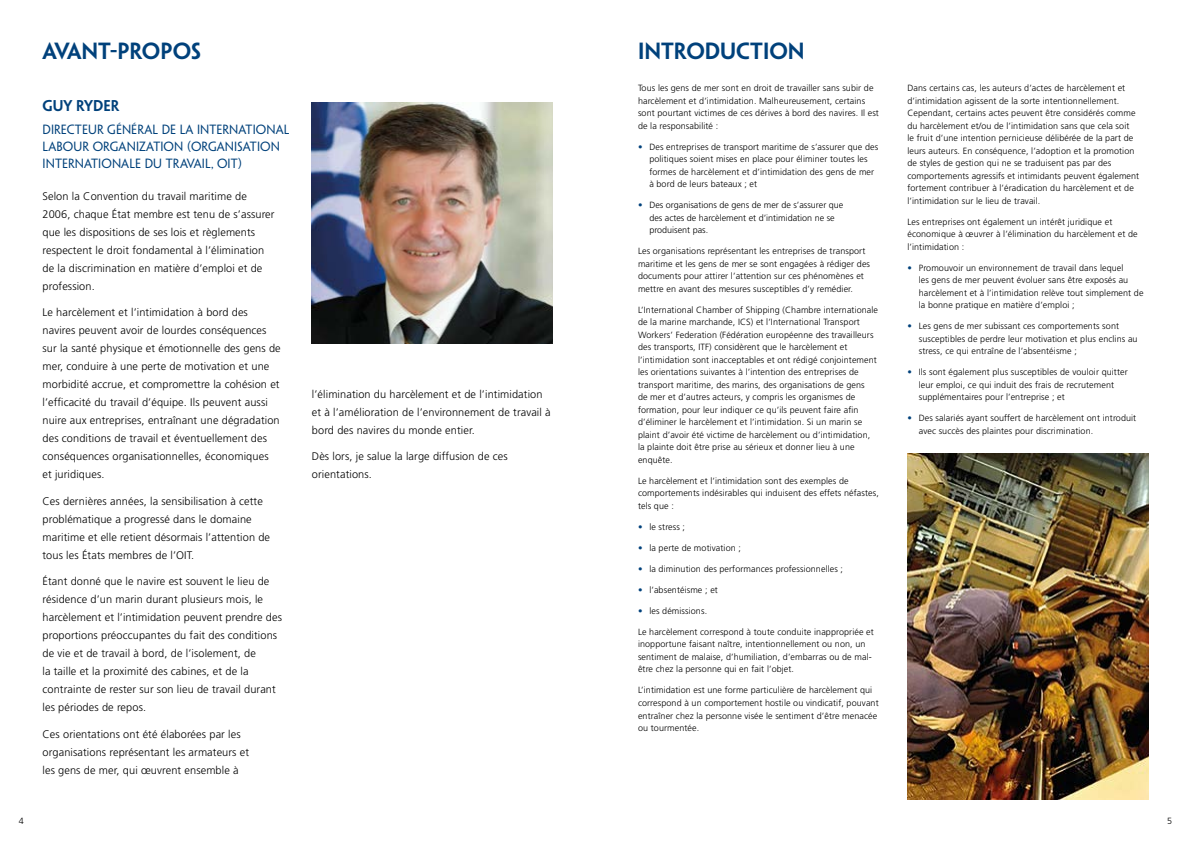
<style>
.page{position:relative;width:1191px;height:842px;background:#fff}
.page>*{position:absolute;margin:0;border:0;box-sizing:border-box;transform-origin:0 0}
.t1{font:600 21px "Penumbra Sans Std";color:#00417b}
.t2{font:600 14px "Penumbra Sans Std";color:#00417b}
.t3{font:12px/17px "Penumbra Sans Std";letter-spacing:.01em;color:#00417b}
.t4{font:300 11px/18px "Frutiger LT Std";letter-spacing:.01em;color:#000}
.t5{font:300 9px/12.5px "Frutiger LT Std";letter-spacing:.01em;color:#000}
.s1{color:#00417b}
</style>
<div class="page">
<img style="left:312px;top:102px;width:241px;height:241px">
<img style="left:907px;top:454px;width:241px;height:345px">
<h1 class="t1" style="left:43px;top:38px;width:160px">AVANT-PROPOS</h1>
<h2 class="t2" style="left:43px;top:97px;width:78px">GUY RYDER</h2>
<h3 class="t3" style="left:43px;top:121px;width:248px">DIRECTEUR GÉNÉRAL DE LA INTERNATIONAL<br>LABOUR ORGANIZATION (ORGANISATION<br>INTERNATIONALE DU TRAVAIL, OIT)</h3>
<p class="t4" style="left:43px;top:187px;width:233px">Selon la Convention du travail maritime de 2006, chaque État membre est tenu de s’assurer que les dispositions de ses lois et règlements respectent le droit fondamental à l’élimination de la discrimination en matière d’emploi et de profession.</p>
<p class="t4" style="left:43px;top:304px;width:240px">Le harcèlement et l’intimidation à bord des navires peuvent avoir de lourdes conséquences sur la santé physique et émotionnelle des gens de mer, conduire à une perte de motivation et une morbidité accrue, et compromettre la cohésion et l’efficacité du travail d’équipe. Ils peuvent aussi nuire aux entreprises, entraînant une dégradation des conditions de travail et éventuellement des conséquences organisationnelles, économiques<br>et juridiques.</p>
<p class="t4" style="left:43px;top:492px;width:229px">Ces dernières années, la sensibilisation à cette problématique a progressé dans le domaine maritime et elle retient désormais l’attention de tous les États membres de l’OIT.</p>
<p class="t4" style="left:43px;top:573px;width:241px">Étant donné que le navire est souvent le lieu de résidence d’un marin durant plusieurs mois, le harcèlement et l’intimidation peuvent prendre des proportions préoccupantes du fait des conditions de vie et de travail à bord, de l’isolement, de<br>la taille et la proximité des cabines, et de la contrainte de rester sur son lieu de travail durant les périodes de repos.</p>
<p class="t4" style="left:43px;top:725px;width:208px">Ces orientations ont été élaborées par les organisations représentant les armateurs et les gens de mer, qui œuvrent ensemble à</p>
<p class="t4" style="left:312px;top:385px;width:240px">l’élimination du harcèlement et de l’intimidation et à l’amélioration de l’environnement de travail à bord des navires du monde entier.</p>
<p class="t4" style="left:312px;top:448px;width:197px">Dès lors, je salue la large diffusion de ces orientations.</p>
<h1 class="t1" style="left:638px;top:38px;width:168px">INTRODUCTION</h1>
<p class="t5" style="left:638px;top:82px;width:242px">Tous les gens de mer sont en droit de travailler sans subir de harcèlement et d’intimidation. Malheureusement, certains sont pourtant victimes de ces dérives à bord des navires. Il est de la responsabilité :</p>
<p class="t5" style="left:649px;top:141px;width:230px;text-indent:-11px"><span class="s1">•</span> Des entreprises de transport maritime de s’assurer que des politiques soient mises en place pour éliminer toutes les formes de harcèlement et d’intimidation des gens de mer à bord de leurs bateaux ; et</p>
<p class="t5" style="left:649px;top:199px;width:195px;text-indent:-11px"><span class="s1">•</span> Des organisations de gens de mer de s’assurer que des actes de harcèlement et d’intimidation ne se produisent pas.</p>
<p class="t5" style="left:638px;top:245px;width:234px">Les organisations représentant les entreprises de transport maritime et les gens de mer se sont engagées à rédiger des documents pour attirer l’attention sur ces phénomènes et mettre en avant des mesures susceptibles d’y remédier.</p>
<p class="t5" style="left:638px;top:304px;width:242px">L’International Chamber of Shipping (Chambre internationale de la marine marchande, ICS) et l’International Transport Workers’ Federation (Fédération européenne des travailleurs des transports, ITF) considèrent que le harcèlement et l’intimidation sont inacceptables et ont rédigé conjointement les orientations suivantes à l’intention des entreprises de transport maritime, des marins, des organisations de gens<br>de mer et d’autres acteurs, y compris les organismes de formation, pour leur indiquer ce qu’ils peuvent faire afin d’éliminer le harcèlement et l’intimidation. Si un marin se plaint d’avoir été victime de harcèlement ou d’intimidation, la plainte doit être prise au sérieux et donner lieu à une enquête.</p>
<p class="t5" style="left:638px;top:475px;width:242px">Le harcèlement et l’intimidation sont des exemples de comportements indésirables qui induisent des effets néfastes, tels que :</p>
<p class="t5" style="left:638px;top:521px;width:49px"><span class="s1">•</span> le stress ;</p>
<p class="t5" style="left:638px;top:542px;width:104px"><span class="s1">•</span> la perte de motivation ;</p>
<p class="t5" style="left:638px;top:563px;width:207px"><span class="s1">•</span> la diminution des performances professionnelles ;</p>
<p class="t5" style="left:638px;top:584px;width:81px"><span class="s1">•</span> l’absentéisme ; et</p>
<p class="t5" style="left:638px;top:605px;width:71px"><span class="s1">•</span> les démissions.</p>
<p class="t5" style="left:638px;top:626px;width:237px">Le harcèlement correspond à toute conduite inappropriée et inopportune faisant naître, intentionnellement ou non, un sentiment de malaise, d’humiliation, d’embarras ou de mal&shy;être chez la personne qui en fait l’objet.</p>
<p class="t5" style="left:638px;top:684px;width:242px">L’intimidation est une forme particulière de harcèlement qui correspond à un comportement hostile ou vindicatif, pouvant entraîner chez la personne visée le sentiment d’être menacée ou tourmentée.</p>
<p class="t5" style="left:907px;top:82px;width:233px">Dans certains cas, les auteurs d’actes de harcèlement et d’intimidation agissent de la sorte intentionnellement.<br>Cependant, certains actes peuvent être considérés comme du harcèlement et/ou de l’intimidation sans que cela soit<br>le fruit d’une intention pernicieuse délibérée de la part de leurs auteurs. En conséquence, l’adoption et la promotion de styles de gestion qui ne se traduisent pas par des comportements agressifs et intimidants peuvent également fortement contribuer à l’éradication du harcèlement et de l’intimidation sur le lieu de travail.</p>
<p class="t5" style="left:907px;top:216px;width:232px">Les entreprises ont également un intérêt juridique et économique à œuvrer à l’élimination du harcèlement et de l’intimidation :</p>
<p class="t5" style="left:918px;top:262px;width:226px;text-indent:-11px"><span class="s1">•</span> Promouvoir un environnement de travail dans lequel<br>les gens de mer peuvent évoluer sans être exposés au harcèlement et à l’intimidation relève tout simplement de la bonne pratique en matière d’emploi ;</p>
<p class="t5" style="left:918px;top:320px;width:220px;text-indent:-11px"><span class="s1">•</span> Les gens de mer subissant ces comportements sont susceptibles de perdre leur motivation et plus enclins au stress, ce qui entraîne de l’absentéisme ;</p>
<p class="t5" style="left:918px;top:366px;width:210px;text-indent:-11px"><span class="s1">•</span> Ils sont également plus susceptibles de vouloir quitter leur emploi, ce qui induit des frais de recrutement supplémentaires pour l’entreprise ; et</p>
<p class="t5" style="left:918px;top:412px;width:219px;text-indent:-11px"><span class="s1">•</span> Des salariés ayant souffert de harcèlement ont introduit avec succès des plaintes pour discrimination.</p>
<p class="t5" style="left:19px;top:815px;width:7px">4</p>
<p class="t5" style="left:1167px;top:815px;width:7px">5</p>
</div>
